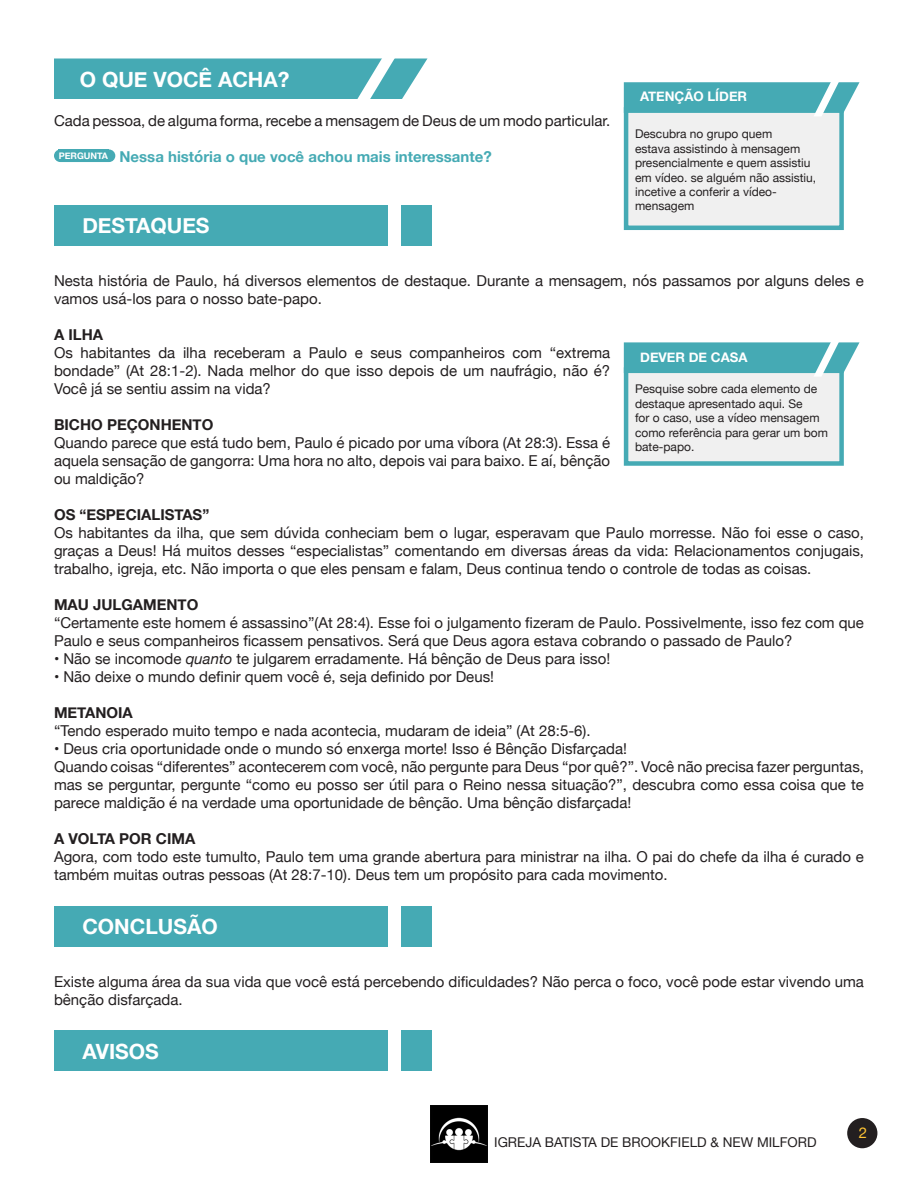
<style>
.page{position:relative;width:918px;height:1188px;background:#fff}
.page>*{position:absolute;margin:0;border:0;box-sizing:border-box;transform-origin:0 0}
.t1{font:700 21px "Helvetica Neue";color:#fff}
.t2{font:15px/18px "Helvetica Neue";color:#231f20}
.t3{font:700 15px "Helvetica Neue";color:#231f20}
.Topic{font:700 15px "Helvetica Neue";color:#45aab4}
.t4{font:15px "Helvetica Neue";color:#fec434}
.t5{font:13.5px "Helvetica Neue";color:#231f20}
.t6{font:700 13.2px "Helvetica Neue";color:#fff}
.t7{font:12px/14.4px "Helvetica Neue";color:#231f20}
.t8{font:700 9px "Helvetica Neue";color:#fff}
.s1{font-style:italic}
</style>
<div class="page">
<div style="left:847px;top:1118px;width:30px;height:30px;background:#231f20;border-radius:50%"></div>
<img style="left:431px;top:1106px;width:56px;height:56px">
<div style="left:54px;top:149px;width:61px;height:13px;background:#45aab4;border-radius:6px"></div>
<div style="left:54px;top:205px;width:378px;height:41px;background:#45aab4"></div>
<div style="left:388px;top:201px;width:12px;height:49px;background:#fff"></div>
<div style="left:54px;top:906px;width:378px;height:40px;background:#45aab4"></div>
<div style="left:388px;top:901px;width:12px;height:50px;background:#fff"></div>
<div style="left:54px;top:1030px;width:378px;height:41px;background:#45aab4"></div>
<div style="left:388px;top:1026px;width:12px;height:50px;background:#fff"></div>
<svg style="left:54px;top:58px;width:374px;height:41px;background:#54b0ba"></svg>
<div style="left:626px;top:370px;width:216px;height:94px;background:#f0f0f0"></div>
<div style="left:624px;top:367px;width:220px;height:99px;border:4px solid #45aab4"></div>
<svg style="left:624px;top:342px;width:236px;height:35px"></svg>
<div style="left:626px;top:109px;width:216px;height:119px;background:#f0f0f0"></div>
<div style="left:624px;top:107px;width:220px;height:123px;border:4px solid #45aab4"></div>
<svg style="left:624px;top:82px;width:236px;height:34px;background:#60b6be"></svg>
<p class="t1" style="left:80px;top:63px;width:211px">O QUE VOCÊ ACHA?</p>
<p class="t2" style="left:54px;top:112px;width:558px">Cada pessoa, de alguma forma, recebe a mensagem de Deus de um modo particular.</p>
<p class="t8" style="left:59px;top:148px;width:51px">PERGUNTA</p>
<p class="Topic" style="left:120px;top:144px;width:374px">Nessa história o que você achou mais interessante?</p>
<p class="t1" style="left:82px;top:209px;width:129px">DESTAQUES</p>
<p class="t6" style="left:640px;top:86px;width:108px">ATENÇÃO LÍDER</p>
<p class="t7" style="left:635px;top:128px;width:183px">Descubra no grupo quem<br>estava assistindo à mensagem presencialmente e quem assistiu em vídeo. se alguém não assistiu, incetive a conferir a vídeo&shy;mensagem</p>
<p class="t2" style="left:54px;top:273px;width:812px">Nesta história de Paulo, há diversos elementos de destaque. Durante a mensagem, nós passamos por alguns deles e vamos usá-los para o nosso bate-papo.</p>
<p class="t3" style="left:54px;top:323px;width:51px">A ILHA</p>
<p class="t2" style="left:54px;top:345px;width:558px;text-align:justify">Os habitantes da ilha receberam a Paulo e seus companheiros com “extrema bondade” (At 28:1-2). Nada melhor do que isso depois de um naufrágio, não é?<br>Você já se sentiu assim na vida?</p>
<p class="t3" style="left:54px;top:413px;width:161px">BICHO PEÇONHENTO</p>
<p class="t2" style="left:54px;top:435px;width:558px;text-align:justify">Quando parece que está tudo bem, Paulo é picado por uma víbora (At 28:3). Essa é aquela sensação de gangorra: Uma hora no alto, depois vai para baixo. E aí, bênção ou maldição?</p>
<p class="t3" style="left:54px;top:503px;width:157px">OS “ESPECIALISTAS”</p>
<p class="t2" style="left:54px;top:525px;width:812px;text-align:justify">Os habitantes da ilha, que sem dúvida conheciam bem o lugar, esperavam que Paulo morresse. Não foi esse o caso, graças a Deus! Há muitos desses “especialistas” comentando em diversas áreas da vida: Relacionamentos conjugais, trabalho, igreja, etc. Não importa o que eles pensam e falam, Deus continua tendo o controle de todas as coisas.</p>
<p class="t3" style="left:54px;top:593px;width:146px">MAU JULGAMENTO</p>
<p class="t2" style="left:54px;top:615px;width:812px">“Certamente este homem é assassino”(At 28:4). Esse foi o julgamento fizeram de Paulo. Possivelmente, isso fez com que<br>Paulo e seus companheiros ficassem pensativos. Será que Deus agora estava cobrando o passado de Paulo?</p>
<p class="t2" style="left:54px;top:651px;width:558px">• Não se incomode <span class="s1">quanto</span> te julgarem erradamente. Há bênção de Deus para isso!</p>
<p class="t2" style="left:54px;top:669px;width:442px">• Não deixe o mundo definir quem você é, seja definido por Deus!</p>
<p class="t3" style="left:54px;top:701px;width:80px">METANOIA</p>
<p class="t2" style="left:54px;top:723px;width:538px">“Tendo esperado muito tempo e nada acontecia, mudaram de ideia” (At 28:5-6).</p>
<p class="t2" style="left:54px;top:741px;width:574px">• Deus cria oportunidade onde o mundo só enxerga morte! Isso é Bênção Disfarçada!</p>
<p class="t2" style="left:54px;top:759px;width:812px;text-align:justify">Quando coisas “diferentes” acontecerem com você, não pergunte para Deus “por quê?”. Você não precisa fazer perguntas, mas se perguntar, pergunte “como eu posso ser útil para o Reino nessa situação?”, descubra como essa coisa que te parece maldição é na verdade uma oportunidade de bênção. Uma bênção disfarçada!</p>
<p class="t3" style="left:54px;top:827px;width:143px">A VOLTA POR CIMA</p>
<p class="t2" style="left:54px;top:849px;width:811px">Agora, com todo este tumulto, Paulo tem uma grande abertura para ministrar na ilha. O pai do chefe da ilha é curado e também muitas outras pessoas (At 28:7-10). Deus tem um propósito para cada movimento.</p>
<p class="t1" style="left:82px;top:910px;width:137px">CONCLUSÃO</p>
<p class="t6" style="left:640px;top:346px;width:109px">DEVER DE CASA</p>
<p class="t7" style="left:635px;top:383px;width:194px">Pesquise sobre cada elemento de destaque apresentado aqui. Se<br>for o caso, use a vídeo mensagem como referência para gerar um bom bate-papo.</p>
<p class="t2" style="left:54px;top:973px;width:812px">Existe alguma área da sua vida que você está percebendo dificuldades? Não perca o foco, você pode estar vivendo uma bênção disfarçada.</p>
<p class="t1" style="left:82px;top:1035px;width:78px">AVISOS</p>
<p class="t5" style="left:494px;top:1132px;width:324px">IGREJA BATISTA DE BROOKFIELD &amp; NEW MILFORD</p>
<p class="t4" style="left:859px;top:1122px;width:10px">2</p>
</div>
